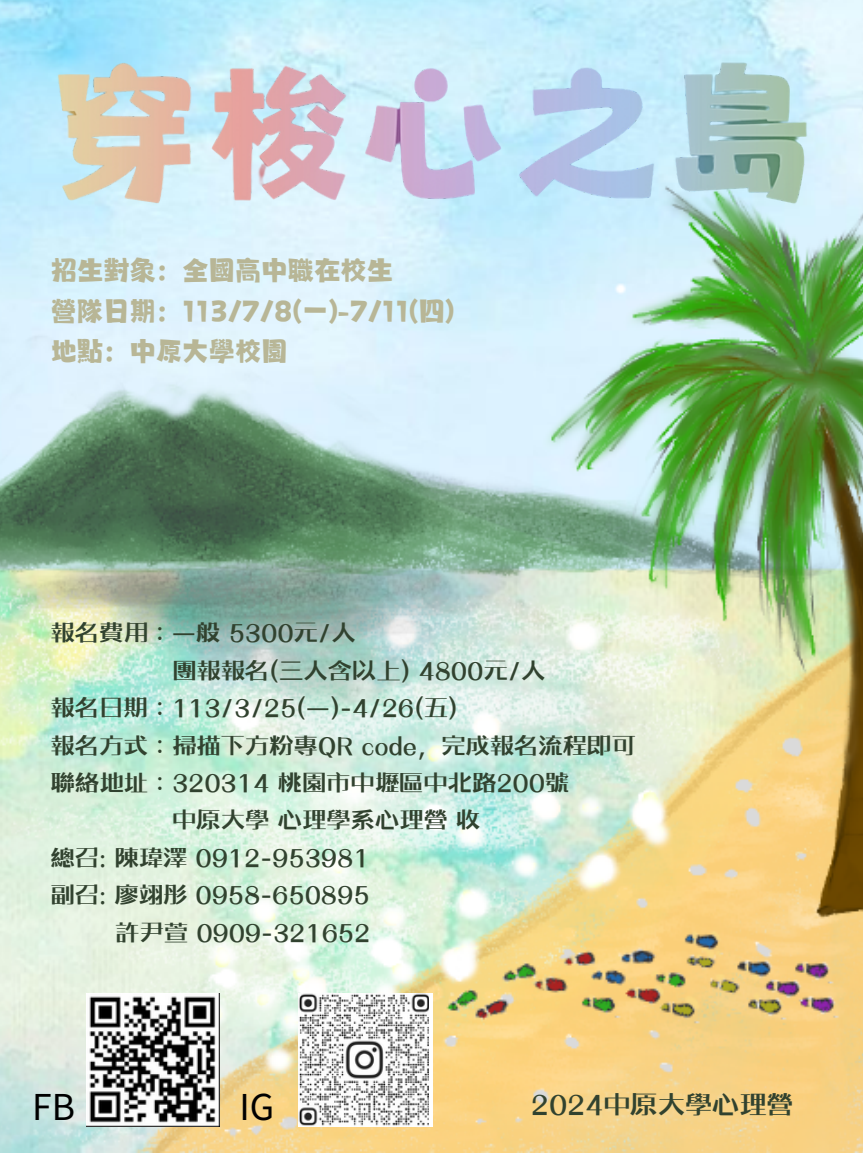
<style>
.page{position:relative;width:863px;height:1153px;background:#fff}
.page>*{position:absolute;margin:0;border:0;box-sizing:border-box;transform-origin:0 0}
.t1{font:35.55px "Noto Sans TC";color:#000}
.t2{font:30.15px "Canva Endeavor Black TC";color:#31422f}
.t3{font:29.25px/40.5px "Canva Joyful TC";color:#b8b696}
.t4{font:27px "Canva Endeavor Black TC";color:#31422f}
</style>
<div class="page">
<img style="left:0;top:0;width:862px;height:1153px">
<img style="left:86px;top:993px;width:134px;height:133px">
<img style="left:428px;top:993px;width:4px;height:133px">
<img style="left:49px;top:29px;width:766px;height:224px">
<img style="left:298px;top:993px;width:130px;height:133px">
<h2 class="t3" style="left:50px;top:250px;width:405px">招生對象：全國高中職在校生<br>營隊日期：113/7/8(一)-7/11(四)地點：中原大學校園</h2>
<p class="t4" style="left:50px;top:619px;width:307px">報名費用：一般 5300元/人</p>
<p class="t4" style="left:172px;top:656px;width:375px">團報報名(三人含以上) 4800元/人</p>
<p class="t4" style="left:50px;top:694px;width:409px">報名日期：113/3/25(一)-4/26(五)</p>
<p class="t4" style="left:50px;top:731px;width:587px">報名方式：掃描下方粉專QR code，完成報名流程即可</p>
<p class="t4" style="left:50px;top:768px;width:520px">聯絡地址：320314 桃園市中壢區中北路200號</p>
<p class="t4" style="left:172px;top:806px;width:309px">中原大學心理學系心理營收</p>
<p class="t4" style="left:50px;top:843px;width:320px">總召: 陳瑋澤 0912-953981</p>
<p class="t4" style="left:50px;top:881px;width:320px">副召: 廖翊彤 0958-650895</p>
<p class="t4" style="left:115px;top:918px;width:256px">許尹萱 0909-321652</p>
<p class="t1" style="left:32px;top:1078px;width:44px">FB</p>
<p class="t1" style="left:239px;top:1078px;width:36px">IG</p>
<p class="t2" style="left:531px;top:1088px;width:264px">2024中原大學心理營</p>
</div>
